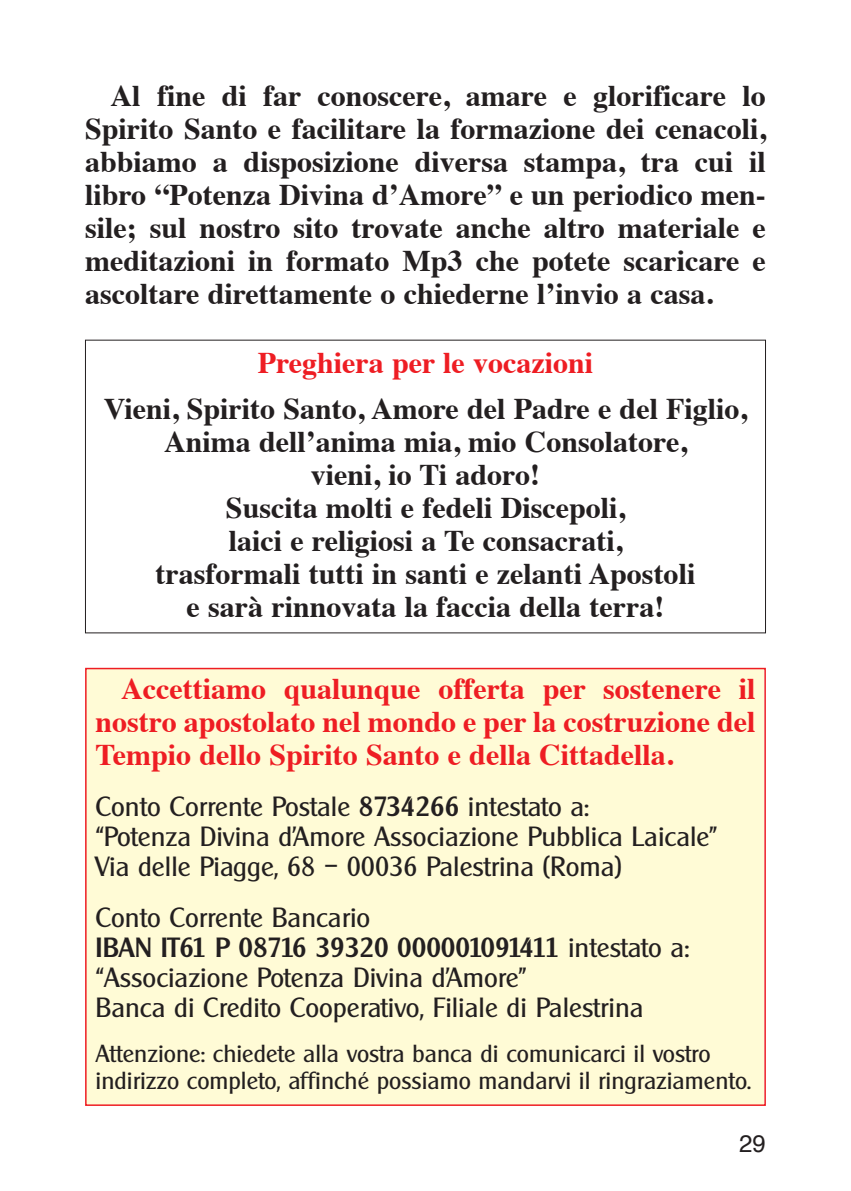
<style>
.page{position:relative;width:851px;height:1191px;background:#fff}
.page>*{position:absolute;margin:0;border:0;box-sizing:border-box;transform-origin:0 0}
.t1{font:700 30px/33px "Times";color:#231f20;text-align:justify}
.t2{font:700 30px/33px "Times";color:#ee1d23;text-align:justify}
.t3{font:27px/30px "Cleaxg";color:#231f20}
.t4{font:24px/27px "Cleaxg";color:#231f20}
.t5{font:24px "Helvetica";color:#231f20}
.s1{font-weight:500}
</style>
<div class="page">
<div style="left:87px;top:669px;width:677px;height:435px;background:#fffbd6"></div>
<div style="left:85px;top:668px;width:680px;height:438px;border:2px solid #ee1d23"></div>
<p class="t1" style="left:85px;top:82px;width:682px;text-indent:26px">Al fine di far conoscere, amare e glorificare lo Spirito Santo e facilitare la formazione dei cenacoli, abbiamo a disposizione diversa stampa, tra cui il libro “Potenza Divina d’Amore” e un periodico men&shy;sile; sul nostro sito trovate anche altro materiale e meditazioni in formato Mp3 che potete scaricare e ascoltare direttamente o chiederne l’invio a casa.</p>
<p class="t2" style="left:258px;top:349px;width:337px">Preghiera per le vocazioni</p>
<p class="t1" style="left:104px;top:395px;width:644px;text-align:center">Vieni, Spirito Santo, Amore del Padre e del Figlio, Anima dell’anima mia, mio Consolatore,<br>vieni, io Ti adoro!<br>Suscita molti e fedeli Discepoli,<br>laici e religiosi a Te consacrati,<br>trasformali tutti in santi e zelanti Apostoli<br>e sarà rinnovata la faccia della terra!</p>
<p class="t2" style="left:96px;top:675px;width:661px;text-indent:26px">Accettiamo qualunque offerta per sostenere il nostro apostolato nel mondo e per la costruzione del Tempio dello Spirito Santo e della Cittadella.</p>
<p class="t3" style="left:96px;top:792px;width:623px">Conto Corrente Postale <span class="s1">8734266</span> intestato a:<br>“Potenza Divina d’Amore Associazione Pubblica Laicale”<br>Via delle Piagge, 68 – 00036 Palestrina (Roma)</p>
<p class="t3" style="left:95px;top:903px;width:595px">Conto Corrente Bancario<br><span class="s1">IBAN IT61 P 08716 39320 000001091411</span> intestato a: “Associazione Potenza Divina d’Amore”<br>Banca di Credito Cooperativo, Filiale di Palestrina</p>
<p class="t4" style="left:96px;top:1039px;width:657px">Attenzione: chiedete alla vostra banca di comunicarci il vostro indirizzo completo, affinché possiamo mandarvi il ringraziamento.</p>
<p class="t5" style="left:739px;top:1133px;width:28px">29</p>
</div>
